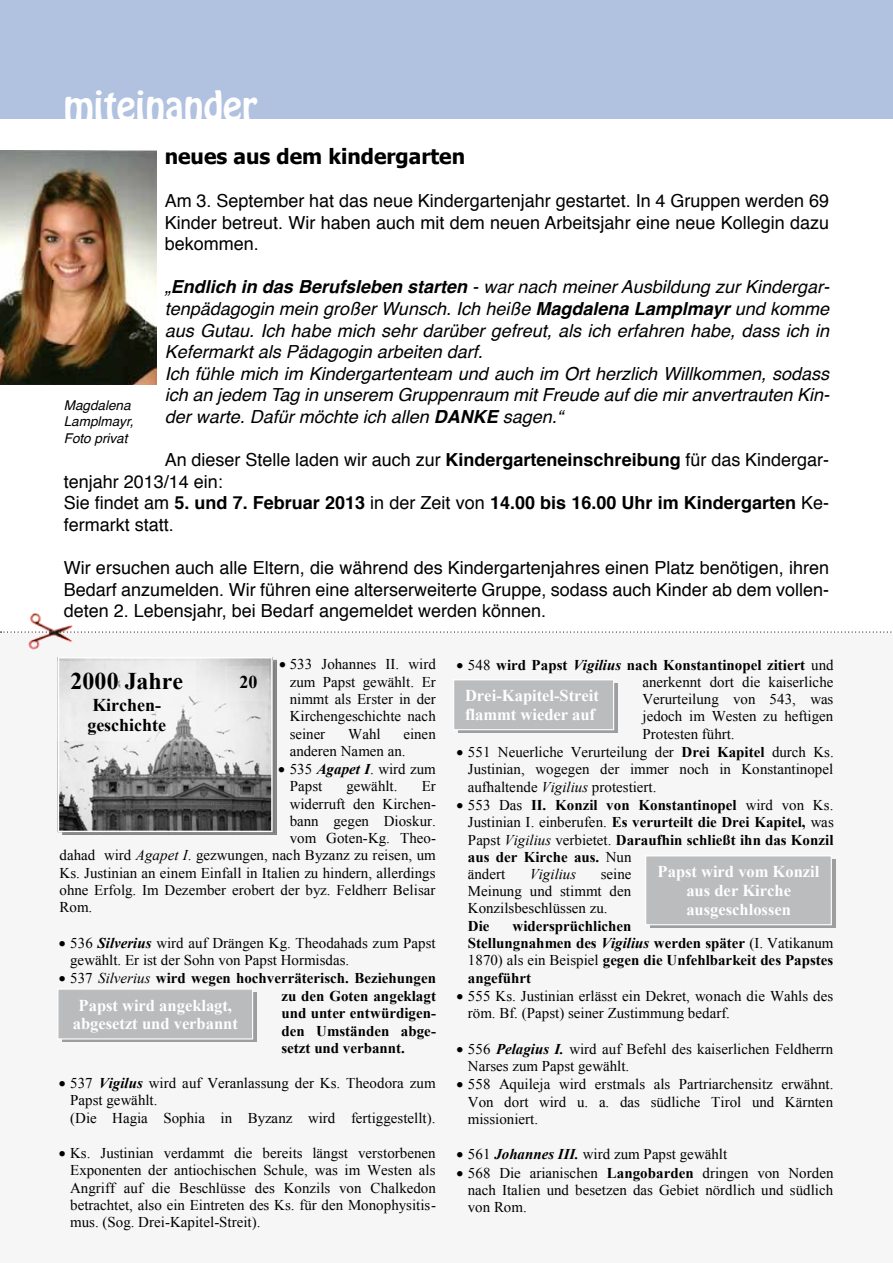
<style>
.page{position:relative;width:893px;height:1263px;background:#fff}
.page>*{position:absolute;margin:0;border:0;box-sizing:border-box;transform-origin:0 0}
.t1{font:36px "Hobo Std";color:#fff}
.t2{font:700 24px "Times New Roman";letter-spacing:.005em;color:#000}
.t3{font:700 21px "Tahoma";color:#000}
.t4{font:18px/21.6px "Helvetica";color:#000;text-align:justify}
.t5{font:italic 18px/21.6px "Helvetica";color:#000}
.t6{font:700 18px/20.7px "Times New Roman";color:#000}
.t7{font:700 16.5px/18.9px "Times New Roman";color:#fff;text-align:center}
.t8{font:15px/17.2px "Times New Roman";color:#000;text-align:justify}
.t9{font:700 15px/17.2px "Times New Roman";color:#000}
.t10{font:italic 15px "Times New Roman";color:#000}
.t11{font:15px "Euphemia UCAS";color:#000}
.t12{font:italic 13.5px/16.2px "Helvetica";color:#000}
.s1{font-weight:700}
.s2{font-weight:700;font-style:italic}
.s3{font-style:italic}
.s4{font-weight:400}
.s5{font-weight:400;font-style:italic}
</style>
<div class="page">
<div style="left:0;top:0;width:893px;height:119px;background:#b1c2e1"></div>
<div style="left:0;top:634px;width:893px;height:629px;background:#f6f6f6"></div>
<div style="left:62px;top:992px;width:195px;height:50px;background:linear-gradient(to right,#9d9ea0,#9d9ea0)"></div>
<div style="left:58px;top:989px;width:195px;height:50px;background:#bbbcbe"></div>
<div style="left:57px;top:988px;width:196px;height:51px;border:1px solid #fff"></div>
<img style="left:58px;top:657px;width:218px;height:178px">
<div style="left:458px;top:683px;width:160px;height:50px;background:linear-gradient(to bottom,#a7a8aa,#a5a6a8)"></div>
<div style="left:454px;top:680px;width:160px;height:50px;background:#bbbcbe"></div>
<div style="left:453px;top:679px;width:161px;height:51px;border:1px solid #fff"></div>
<svg style="left:650px;top:859px;width:186px;height:69px"></svg>
<div style="left:646px;top:856px;width:185px;height:69px;background:#bbbcbe"></div>
<div style="left:645px;top:855px;width:187px;height:70px;border:1px solid #fff"></div>
<div style="left:225px;top:666px;width:43px;height:35px;background:#fff;opacity:.17"></div>
<div style="left:58px;top:661px;width:138px;height:80px;background:#fff;opacity:.25"></div>
<img style="left:28px;top:613px;width:45px;height:37px">
<svg style="left:1px;top:631px;width:891px;height:2px"></svg>
<img style="left:0;top:151px;width:156px;height:234px">
<h1 class="t1" style="left:64px;top:81px;width:195px">miteinander</h1>
<h3 class="t3" style="left:165px;top:141px;width:302px">neues aus dem kindergarten</h3>
<p class="t4" style="left:165px;top:190px;width:666px">Am 3. September hat das neue Kindergartenjahr gestartet. In 4 Gruppen werden 69<br>Kinder betreut. Wir haben auch mit dem neuen Arbeitsjahr eine neue Kollegin dazu bekommen.</p>
<p class="t5" style="left:165px;top:277px;width:666px">„<span class="s1">Endlich in das Berufsleben starten</span> - war nach meiner Ausbildung zur Kindergar&shy;tenpädagogin mein großer Wunsch. Ich heiße <span class="s1">Magdalena Lamplmayr</span> und komme aus Gutau. Ich habe mich sehr darüber gefreut, als ich erfahren habe, dass ich in Kefermarkt als Pädagogin arbeiten darf.<br>Ich fühle mich im Kindergartenteam und auch im Ort herzlich Willkommen, sodass ich an jedem Tag in unserem Gruppenraum mit Freude auf die mir anvertrauten Kin&shy;der warte. Dafür möchte ich allen <span class="s1">DANKE</span> sagen.“</p>
<p class="t4" style="left:64px;top:450px;width:767px;text-align:left;text-indent:101px">An dieser Stelle laden wir auch zur <span class="s1">Kindergarteneinschreibung</span> für das Kindergar&shy;tenjahr 2013/14 ein:<br>Sie findet am <span class="s1">5. und 7. Februar 2013</span> in der Zeit von <span class="s1">14.00 bis 16.00 Uhr im Kindergarten</span> Ke&shy;fermarkt statt.</p>
<p class="t4" style="left:64px;top:558px;width:767px">Wir ersuchen auch alle Eltern, die während des Kindergartenjahres einen Platz benötigen, ihren Bedarf anzumelden. Wir führen eine alterserweiterte Gruppe, sodass auch Kinder ab dem vollen&shy;deten 2. Lebensjahr, bei Bedarf angemeldet werden können.</p>
<p class="t12" style="left:64px;top:398px;width:71px">Magdalena<br>Lamplmayr,<br>Foto privat</p>
<p class="t8" style="left:290px;top:655px;width:148px;text-indent:-11px">• 533 Johannes II. wird zum Papst gewählt. Er nimmt als Erster in der Kirchengeschichte nach seiner</p>
<h2 class="t2" style="left:71px;top:664px;width:114px">2000 Jahre</h2>
<p class="t6" style="left:240px;top:671px;width:19px">20</p>
<p class="t6" style="left:87px;top:694px;width:80px">Kirchen&shy;geschichte</p>
<p class="t8" style="left:290px;top:725px;width:148px;text-indent:114px">einen anderen Namen an.</p>
<p class="t8" style="left:290px;top:760px;width:148px;text-indent:-12px">• 535 <span class="s2">Agapet I</span>. wird zum<br>Papst</p>
<p class="t8" style="left:348px;top:725px;width:34px">Wahl</p>
<p class="t8" style="left:347px;top:777px;width:52px">gewählt.</p>
<p class="t8" style="left:422px;top:777px;width:16px">Er</p>
<p class="t8" style="left:290px;top:795px;width:148px">widerruft den Kirchen-</p>
<p class="t8" style="left:290px;top:812px;width:148px">bann gegen Dioskur.</p>
<p class="t8" style="left:290px;top:829px;width:148px">vom Goten-Kg. Theo-</p>
<p class="t8" style="left:60px;top:846px;width:378px">dahad wird <span class="s3">Agapet I</span>. gezwungen, nach Byzanz zu reisen, um</p>
<p class="t8" style="left:60px;top:864px;width:377px">Ks. Justinian an einem Einfall in Italien zu hindern, allerdings</p>
<p class="t8" style="left:60px;top:881px;width:377px">ohne Erfolg. Im Dezember erobert der byz. Feldherr Belisar</p>
<p class="t8" style="left:60px;top:898px;width:34px">Rom.</p>
<p class="t8" style="left:70px;top:934px;width:367px;text-indent:-12px">• 536 <span class="s2">Silverius</span> wird auf Drängen Kg. Theodahads zum Papst gewählt. Er ist der Sohn von Papst Hormisdas.</p>
<p class="t9" style="left:281px;top:969px;width:156px;text-align:justify;text-indent:-223px">• <span class="s4">537</span> <span class="s5">Silverius</span> wird wegen hochverräterisch. Beziehungen zu den Goten angeklagt und unter entwürdigen&shy;den Umständen abge&shy;setzt und verbannt.</p>
<p class="t8" style="left:70px;top:1074px;width:367px;text-align:left;text-indent:-12px">• 537 <span class="s2">Vigilus</span> wird auf Veranlassung der Ks. Theodora zum<br>Papst gewählt.<br>(Die Hagia Sophia in Byzanz wird fertiggestellt).</p>
<p class="t8" style="left:70px;top:1144px;width:367px;text-indent:-12px">• Ks. Justinian verdammt die bereits längst verstorbenen Exponenten der antiochischen Schule, was im Westen als Angriff auf die Beschlüsse des Konzils von Chalkedon betrachtet, also ein Eintreten des Ks. für den Monophysitis&shy;mus. (Sog. Drei-Kapitel-Streit).</p>
<p class="t7" style="left:73px;top:995px;width:167px">Papst wird angeklagt, abgesetzt und verbannt</p>
<p class="t11" style="left:64px;top:1203px;width:10px">8</p>
<p class="t8" style="left:642px;top:656px;width:193px;text-indent:-186px">• 548 <span class="s1">wird Papst</span> <span class="s2">Vigilius</span> <span class="s1">nach Konstantinopel zitiert</span> und anerkennt dort die kaiserliche Verurteilung von 543, was jedoch im Westen zu heftigen Protesten führt.</p>
<p class="t8" style="left:468px;top:743px;width:367px;text-indent:-12px">• 551 Neuerliche Verurteilung der <span class="s1">Drei Kapitel</span> durch Ks.<br>Justinian, wogegen der immer noch in Konstantinopel aufhaltende <span class="s3">Vigilius</span> protestiert.</p>
<p class="t9" style="left:468px;top:796px;width:367px;text-indent:-12px">• <span class="s4">553 Das</span> II. Konzil von Konstantinopel <span class="s4">wird von Ks.<br>Justinian I. einberufen.</span> Es verurteilt die Drei Kapitel, <span class="s4">was Papst</span> <span class="s5">Vigilius</span> <span class="s4">verbietet.</span> Daraufhin schließt ihn das Konzil aus der Kirche aus. <span class="s4">Nun<br>ändert</span></p>
<p class="t7" style="left:465px;top:686px;width:135px;text-align:left">Drei-Kapitel-Streit flammt wieder auf</p>
<p class="t7" style="left:658px;top:862px;width:163px">Papst wird vom Konzil aus der Kirche ausgeschlossen</p>
<p class="t8" style="left:468px;top:865px;width:165px;text-indent:133px">seine Meinung und stimmt den Konzilsbeschlüssen zu.</p>
<p class="t9" style="left:468px;top:917px;width:23px">Die</p>
<p class="t10" style="left:530px;top:863px;width:48px">Vigilius</p>
<p class="t9" style="left:468px;top:917px;width:367px;text-indent:44px">widersprüchlichen<br>Stellungnahmen des <span class="s3">Vigilius</span> werden später <span class="s4">(I. Vatikanum 1870) als ein Beispiel</span> gegen die Unfehlbarkeit des Papstes angeführt</p>
<p class="t8" style="left:468px;top:987px;width:367px;text-indent:-12px">• 555 Ks. Justinian erlässt ein Dekret, wonach die Wahls des röm. Bf. (Papst) seiner Zustimmung bedarf.</p>
<p class="t8" style="left:468px;top:1040px;width:367px;text-indent:-12px">• 556 <span class="s2">Pelagius I.</span> wird auf Befehl des kaiserlichen Feldherrn<br>Narses zum Papst gewählt.</p>
<p class="t8" style="left:468px;top:1075px;width:367px;text-indent:-12px">• 558 Aquileja wird erstmals als Partriarchensitz erwähnt.<br>Von dort wird u. a. das südliche Tirol und Kärnten missioniert.</p>
<p class="t8" style="left:456px;top:1145px;width:272px">• 561 <span class="s2">Johannes III.</span> wird zum Papst gewählt</p>
<p class="t8" style="left:468px;top:1164px;width:367px;text-indent:-12px">• 568 Die arianischen <span class="s1">Langobarden</span> dringen von Norden nach Italien und besetzen das Gebiet nördlich und südlich von Rom.</p>
</div>
